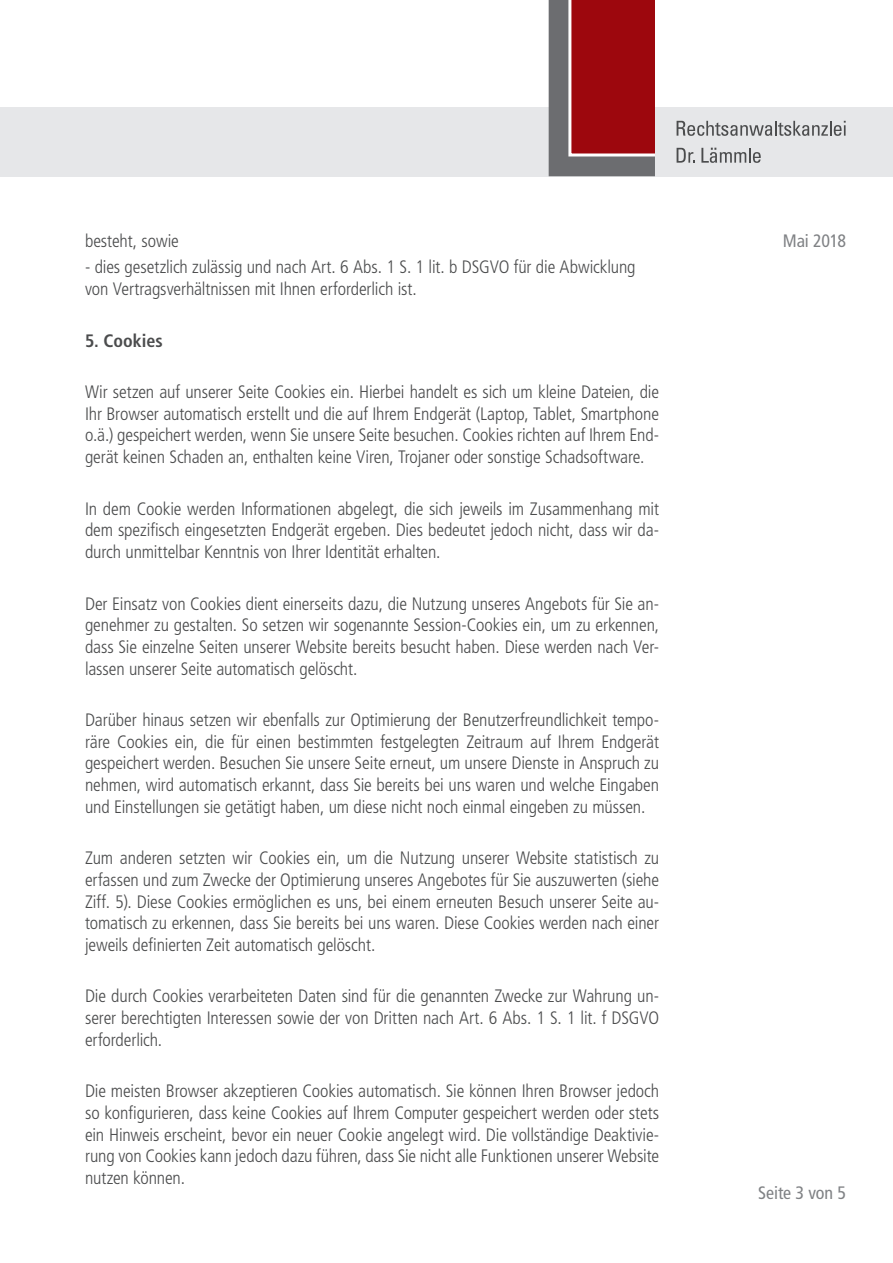
<style>
.page{position:relative;width:893px;height:1263px;background:#fff}
.page>*{position:absolute;margin:0;border:0;box-sizing:border-box;transform-origin:0 0}
.Fließtext{font:300 condensed 18px/21.6px "Frutiger LT Std";letter-spacing:-.01em;color:#4b4c4d;text-align:justify}
.t1{font:condensed 18px "Frutiger LT Std";letter-spacing:-.01em;color:#808285}
.Überschrift{font:700 condensed 18px "Frutiger LT Std";color:#4b4c4d}
</style>
<div class="page">
<div style="left:0;top:107px;width:893px;height:69px;background:#e6e7e9"></div>
<svg style="left:549px;top:0;width:106px;height:176px;background:#932c31"></svg>
<svg style="left:677px;top:121px;width:169px;height:15px"></svg>
<svg style="left:677px;top:148px;width:18px;height:15px"></svg>
<svg style="left:701px;top:148px;width:60px;height:15px"></svg>
<p class="Fließtext" style="left:85px;top:231px;width:95px">besteht, sowie</p>
<p class="Fließtext" style="left:85px;top:256px;width:552px">- dies gesetzlich zulässig und nach Art. 6 Abs. 1 S. 1 lit. b DSGVO für die Abwicklung von Vertragsverhältnissen mit Ihnen erforderlich ist.</p>
<p class="Überschrift" style="left:85px;top:330px;width:79px">5. Cookies</p>
<p class="Fließtext" style="left:85px;top:381px;width:576px">Wir setzen auf unserer Seite Cookies ein. Hierbei handelt es sich um kleine Dateien, die Ihr Browser automatisch erstellt und die auf Ihrem Endgerät (Laptop, Tablet, Smartphone o.ä.) gespeichert werden, wenn Sie unsere Seite besuchen. Cookies richten auf Ihrem End&shy;gerät keinen Schaden an, enthalten keine Viren, Trojaner oder sonstige Schadsoftware.</p>
<p class="Fließtext" style="left:85px;top:498px;width:576px">In dem Cookie werden Informationen abgelegt, die sich jeweils im Zusammenhang mit dem spezifisch eingesetzten Endgerät ergeben. Dies bedeutet jedoch nicht, dass wir da&shy;durch unmittelbar Kenntnis von Ihrer Identität erhalten.</p>
<p class="Fließtext" style="left:85px;top:593px;width:576px">Der Einsatz von Cookies dient einerseits dazu, die Nutzung unseres Angebots für Sie an&shy;genehmer zu gestalten. So setzen wir sogenannte Session-Cookies ein, um zu erkennen, dass Sie einzelne Seiten unserer Website bereits besucht haben. Diese werden nach Ver&shy;lassen unserer Seite automatisch gelöscht.</p>
<p class="Fließtext" style="left:85px;top:709px;width:576px">Darüber hinaus setzen wir ebenfalls zur Optimierung der Benutzerfreundlichkeit tempo&shy;räre Cookies ein, die für einen bestimmten festgelegten Zeitraum auf Ihrem Endgerät gespeichert werden. Besuchen Sie unsere Seite erneut, um unsere Dienste in Anspruch zu nehmen, wird automatisch erkannt, dass Sie bereits bei uns waren und welche Eingaben und Einstellungen sie getätigt haben, um diese nicht noch einmal eingeben zu müssen.</p>
<p class="Fließtext" style="left:85px;top:847px;width:576px">Zum anderen setzten wir Cookies ein, um die Nutzung unserer Website statistisch zu erfassen und zum Zwecke der Optimierung unseres Angebotes für Sie auszuwerten (siehe Ziff. 5). Diese Cookies ermöglichen es uns, bei einem erneuten Besuch unserer Seite au&shy;tomatisch zu erkennen, dass Sie bereits bei uns waren. Diese Cookies werden nach einer jeweils definierten Zeit automatisch gelöscht.</p>
<p class="Fließtext" style="left:85px;top:986px;width:576px">Die durch Cookies verarbeiteten Daten sind für die genannten Zwecke zur Wahrung un&shy;serer berechtigten Interessen sowie der von Dritten nach Art. 6 Abs. 1 S. 1 lit. f DSGVO erforderlich.</p>
<p class="Fließtext" style="left:85px;top:1080px;width:576px">Die meisten Browser akzeptieren Cookies automatisch. Sie können Ihren Browser jedoch so konfigurieren, dass keine Cookies auf Ihrem Computer gespeichert werden oder stets ein Hinweis erscheint, bevor ein neuer Cookie angelegt wird. Die vollständige Deaktivie&shy;rung von Cookies kann jedoch dazu führen, dass Sie nicht alle Funktionen unserer Website nutzen können.</p>
<p class="t1" style="left:783px;top:231px;width:65px">Mai 2018</p>
<p class="t1" style="left:758px;top:1182px;width:89px">Seite 3 von 5</p>
</div>
